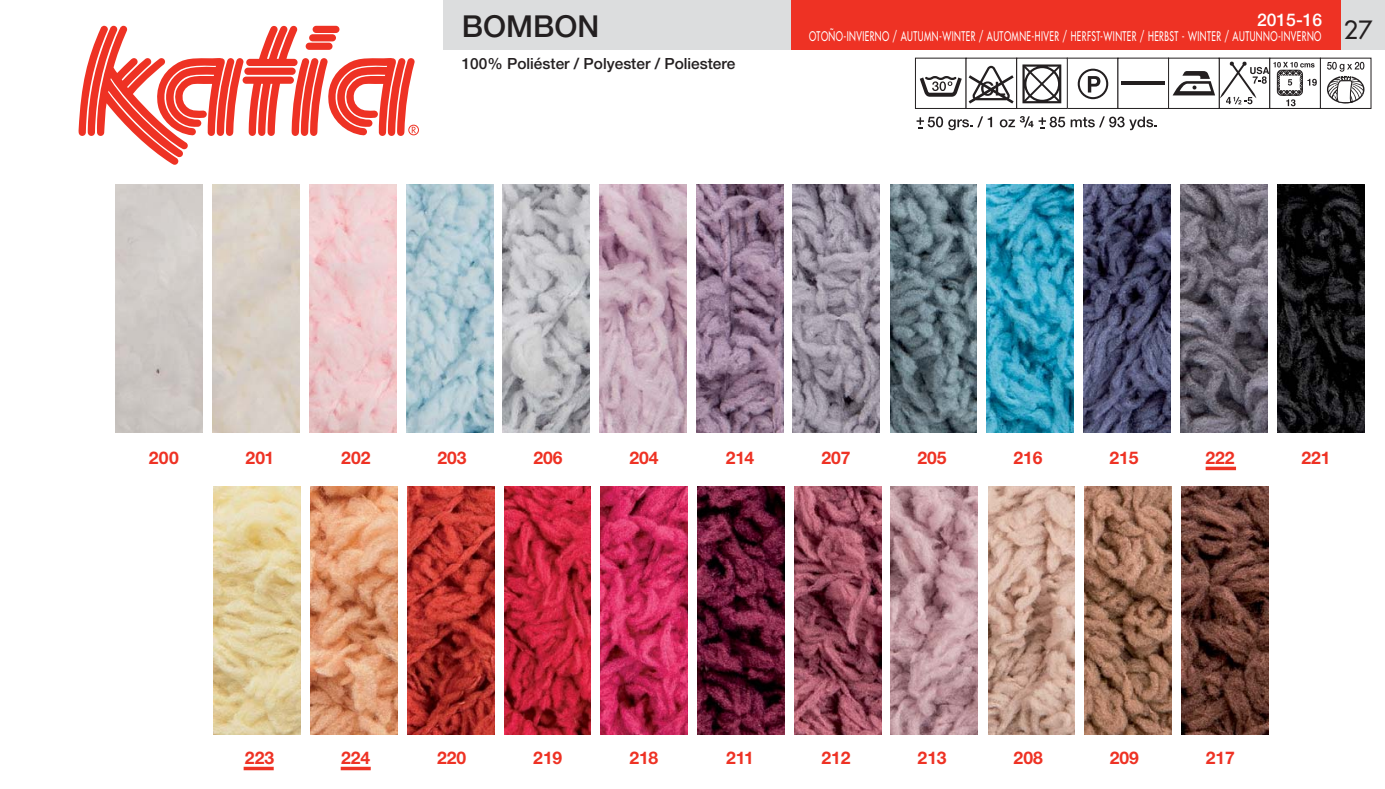
<style>
.page{position:relative;width:1385px;height:789px;background:#fff}
.page>*{position:absolute;margin:0;border:0;box-sizing:border-box;transform-origin:0 0}
.t1{font:500 30.28px "Helvetica Neue CE";color:#231f20}
.t2{font:24.5px "Futura LT";color:#231f20}
.t3{font:700 17.5px "Helvetica Neue CE";color:#ee3224}
.t4{font:500 17.5px "Helvetica Neue CE";color:#fff}
.t5{font:500 15.4px "Helvetica Neue CE";color:#231f20}
.t6{font:12.95px "Futura LT";letter-spacing:.05em;color:#fff;scale:.67 1}
</style>
<div class="page">
<div style="left:790px;top:0;width:551px;height:50px;background:#ee3224"></div>
<div style="left:408px;top:125px;width:11px;height:10px;border:1px solid #ee3224;border-radius:50%"></div>
<svg style="left:78px;top:25px;width:338px;height:140px"></svg>
<div style="left:443px;top:0;width:347px;height:50px;background:#dcddde"></div>
<div style="left:1341px;top:0;width:43px;height:50px;background:#dcddde"></div>
<div style="left:915px;top:58px;width:51px;height:51px;border:1px solid #231f20"></div>
<div style="left:1067px;top:58px;width:51px;height:51px;border:1px solid #231f20"></div>
<div style="left:965px;top:58px;width:52px;height:51px;border:1px solid #231f20"></div>
<div style="left:1016px;top:58px;width:51px;height:51px;border:1px solid #231f20"></div>
<div style="left:1117px;top:58px;width:51px;height:51px;border:1px solid #231f20"></div>
<hr style="left:1121px;top:81px;width:44px;height:4px;background:#231f20">
<div style="left:1218px;top:58px;width:51px;height:51px;border:1px solid #231f20"></div>
<div style="left:1269px;top:58px;width:51px;height:51px;border:1px solid #231f20"></div>
<div style="left:1320px;top:58px;width:51px;height:51px;border:1px solid #231f20"></div>
<div style="left:1168px;top:58px;width:51px;height:51px;border:1px solid #231f20"></div>
<svg style="left:919px;top:76px;width:42px;height:21px"></svg>
<svg style="left:1077px;top:69px;width:31px;height:30px"></svg>
<svg style="left:916px;top:116px;width:76px;height:14px"></svg>
<svg style="left:999px;top:116px;width:157px;height:14px"></svg>
<svg style="left:1022px;top:64px;width:40px;height:40px"></svg>
<svg style="left:1327px;top:62px;width:37px;height:42px"></svg>
<svg style="left:968px;top:66px;width:45px;height:38px"></svg>
<svg style="left:1172px;top:61px;width:144px;height:45px"></svg>
<hr style="left:1205px;top:467px;width:31px;height:3px;background:#ee3224">
<img style="left:116px;top:184px;width:87px;height:248px">
<img style="left:309px;top:184px;width:87px;height:248px">
<img style="left:406px;top:184px;width:87px;height:248px">
<img style="left:503px;top:184px;width:87px;height:248px">
<img style="left:600px;top:184px;width:86px;height:248px">
<img style="left:696px;top:184px;width:87px;height:248px">
<img style="left:792px;top:184px;width:87px;height:248px">
<img style="left:890px;top:184px;width:87px;height:248px">
<img style="left:986px;top:184px;width:87px;height:248px">
<img style="left:1083px;top:184px;width:87px;height:248px">
<img style="left:1180px;top:184px;width:87px;height:248px">
<img style="left:1277px;top:184px;width:86px;height:248px">
<hr style="left:244px;top:767px;width:30px;height:3px;background:#ee3224">
<hr style="left:341px;top:767px;width:30px;height:3px;background:#ee3224">
<img style="left:214px;top:487px;width:87px;height:248px">
<img style="left:310px;top:487px;width:87px;height:248px">
<img style="left:407px;top:487px;width:87px;height:248px">
<img style="left:504px;top:487px;width:87px;height:248px">
<img style="left:601px;top:487px;width:86px;height:248px">
<img style="left:697px;top:487px;width:87px;height:248px">
<img style="left:794px;top:487px;width:87px;height:248px">
<img style="left:890px;top:487px;width:87px;height:248px">
<img style="left:988px;top:487px;width:86px;height:248px">
<img style="left:1084px;top:487px;width:87px;height:248px">
<img style="left:1181px;top:487px;width:87px;height:248px">
<h1 class="t1" style="left:462px;top:9px;width:139px">BOMBON</h1>
<p class="t5" style="left:462px;top:55px;width:275px">100% Poliéster / Polyester / Poliestere</p>
<h3 class="t4" style="left:1257px;top:10px;width:67px">2015-16</h3>
<p class="t6" style="left:809px;top:31px;width:766px">OTOÑO-INVIERNO / AUTUMN-WINTER / AUTOMNE-HIVER / HERFST-WINTER / HERBST - WINTER / AUTUNNO-INVERNO</p>
<h2 class="t2" style="left:1343px;top:20px;width:30px">27</h2>
<h3 class="t3" style="left:149px;top:447px;width:31px">200</h3>
<h3 class="t3" style="left:246px;top:447px;width:30px">201</h3>
<h3 class="t3" style="left:341px;top:447px;width:31px">202</h3>
<h3 class="t3" style="left:437px;top:447px;width:31px">203</h3>
<h3 class="t3" style="left:533px;top:447px;width:31px">206</h3>
<h3 class="t3" style="left:629px;top:447px;width:31px">204</h3>
<h3 class="t3" style="left:725px;top:447px;width:30px">214</h3>
<h3 class="t3" style="left:821px;top:447px;width:31px">207</h3>
<h3 class="t3" style="left:917px;top:447px;width:31px">205</h3>
<h3 class="t3" style="left:1013px;top:447px;width:30px">216</h3>
<h3 class="t3" style="left:1109px;top:447px;width:30px">215</h3>
<h3 class="t3" style="left:1205px;top:447px;width:31px">222</h3>
<h3 class="t3" style="left:1301px;top:447px;width:31px">221</h3>
<h3 class="t3" style="left:245px;top:747px;width:31px">223</h3>
<h3 class="t3" style="left:341px;top:747px;width:31px">224</h3>
<h3 class="t3" style="left:437px;top:747px;width:31px">220</h3>
<h3 class="t3" style="left:533px;top:747px;width:30px">219</h3>
<h3 class="t3" style="left:629px;top:747px;width:30px">218</h3>
<h3 class="t3" style="left:726px;top:747px;width:29px">211</h3>
<h3 class="t3" style="left:821px;top:747px;width:30px">212</h3>
<h3 class="t3" style="left:917px;top:747px;width:30px">213</h3>
<h3 class="t3" style="left:1013px;top:747px;width:31px">208</h3>
<h3 class="t3" style="left:1109px;top:747px;width:31px">209</h3>
<h3 class="t3" style="left:1205px;top:747px;width:30px">217</h3>
</div>
